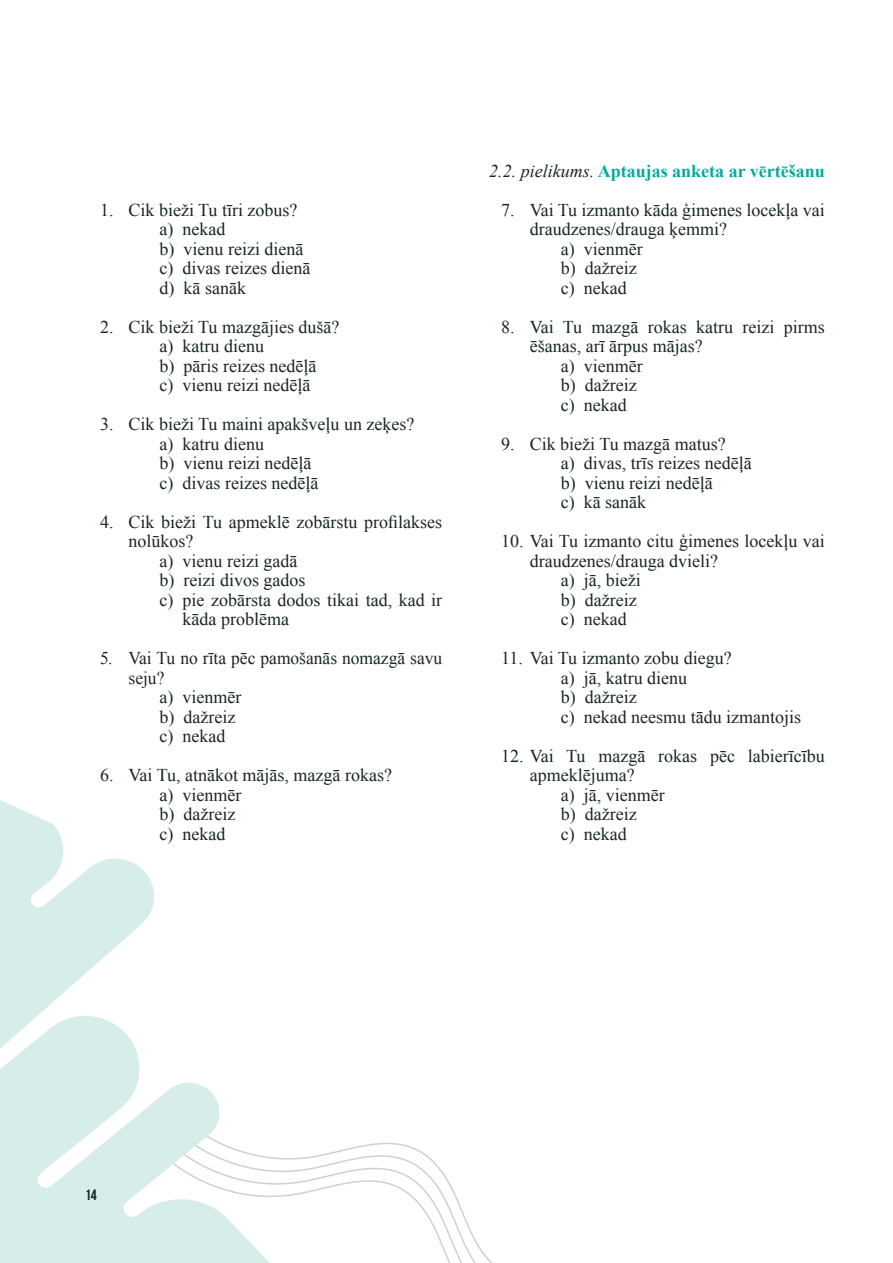
<style>
.page{position:relative;width:893px;height:1263px;background:#fff}
.page>*{position:absolute;margin:0;border:0;box-sizing:border-box;transform-origin:0 0}
.t1{font:18px/19.5px "Times New Roman";color:#192527}
.t2{font:700 18px "Times New Roman";color:#04ab9a}
.t3{font:15px "Bebas Neue";color:#192527}
.s1{font-weight:400;font-style:italic;color:#192527}
</style>
<div class="page">
<svg style="left:340px;top:1142px;width:153px;height:121px"></svg>
<svg style="left:0;top:800px;width:340px;height:463px"></svg>
<p class="t1" style="left:160px;top:199px;width:152px;text-indent:-60px">1. Cik bieži Tu tīri zobus? a) nekad<br>b) vienu reizi dienā c) divas reizes dienā d) kā sanāk</p>
<p class="t1" style="left:160px;top:316px;width:181px;text-indent:-60px">2. Cik bieži Tu mazgājies dušā? a) katru dienu<br>b) pāris reizes nedēļā<br>c) vienu reizi nedēļā</p>
<p class="t1" style="left:160px;top:414px;width:256px;text-indent:-60px">3. Cik bieži Tu maini apakšveļu un zeķes? a) katru dienu<br>b) vienu reizi nedēļā<br>c) divas reizes nedēļā</p>
<p class="t1" style="left:100px;top:511px;width:344px">4. Cik bieži Tu apmeklē zobārstu profilakses</p>
<p class="t1" style="left:129px;top:531px;width:66px">nolūkos?</p>
<p class="t1" style="left:160px;top:550px;width:139px">a) vienu reizi gadā</p>
<p class="t1" style="left:160px;top:570px;width:147px">b) reizi divos gados</p>
<p class="t1" style="left:160px;top:589px;width:284px">c) pie zobārsta dodos tikai tad, kad ir</p>
<p class="t1" style="left:183px;top:609px;width:108px">kāda problēma</p>
<p class="t1" style="left:100px;top:648px;width:344px">5. Vai Tu no rīta pēc pamošanās nomazgā savu</p>
<p class="t1" style="left:129px;top:667px;width:37px">seju?</p>
<p class="t1" style="left:160px;top:687px;width:83px">a) vienmēr</p>
<p class="t1" style="left:160px;top:706px;width:77px">b) dažreiz</p>
<p class="t1" style="left:160px;top:726px;width:67px">c) nekad</p>
<p class="t1" style="left:160px;top:765px;width:234px;text-indent:-60px">6. Vai Tu, atnākot mājās, mazgā rokas? a) vienmēr<br>b) dažreiz<br>c) nekad</p>
<p class="t2" style="left:489px;top:158px;width:337px"><span class="s1">2.2. pielikums.</span> Aptaujas anketa ar vērtēšanu</p>
<p class="t1" style="left:501px;top:199px;width:325px">7. Vai Tu izmanto kāda ģimenes locekļa vai</p>
<p class="t1" style="left:530px;top:219px;width:199px">draudzenes/drauga ķemmi?</p>
<p class="t1" style="left:561px;top:238px;width:83px">a) vienmēr</p>
<p class="t1" style="left:561px;top:258px;width:77px">b) dažreiz</p>
<p class="t1" style="left:561px;top:277px;width:67px">c) nekad</p>
<p class="t1" style="left:501px;top:316px;width:325px">8. Vai Tu mazgā rokas katru reizi pirms</p>
<p class="t1" style="left:530px;top:336px;width:174px">ēšanas, arī ārpus mājas?</p>
<p class="t1" style="left:561px;top:355px;width:83px">a) vienmēr</p>
<p class="t1" style="left:561px;top:375px;width:77px">b) dažreiz</p>
<p class="t1" style="left:561px;top:394px;width:67px">c) nekad</p>
<p class="t1" style="left:561px;top:433px;width:192px;text-indent:-60px">9. Cik bieži Tu mazgā matus?<br>a) divas, trīs reizes nedēļā b) vienu reizi nedēļā<br>c) kā sanāk</p>
<p class="t1" style="left:501px;top:531px;width:325px">10. Vai Tu izmanto citu ģimenes locekļu vai</p>
<p class="t1" style="left:530px;top:550px;width:190px">draudzenes/drauga dvieli?</p>
<p class="t1" style="left:561px;top:570px;width:81px">a) jā, bieži</p>
<p class="t1" style="left:561px;top:589px;width:77px">b) dažreiz</p>
<p class="t1" style="left:561px;top:609px;width:67px">c) nekad</p>
<p class="t1" style="left:561px;top:648px;width:242px;text-indent:-60px">11. Vai Tu izmanto zobu diegu?<br>a) jā, katru dienu<br>b) dažreiz<br>c) nekad neesmu tādu izmantojis</p>
<p class="t1" style="left:501px;top:745px;width:325px">12. Vai Tu mazgā rokas pēc labierīcību</p>
<p class="t1" style="left:530px;top:765px;width:106px">apmeklējuma?</p>
<p class="t1" style="left:561px;top:784px;width:105px">a) jā, vienmēr</p>
<p class="t1" style="left:561px;top:804px;width:77px">b) dažreiz</p>
<p class="t1" style="left:561px;top:823px;width:67px">c) nekad</p>
<p class="t3" style="left:85px;top:1187px;width:13px">14</p>
</div>
